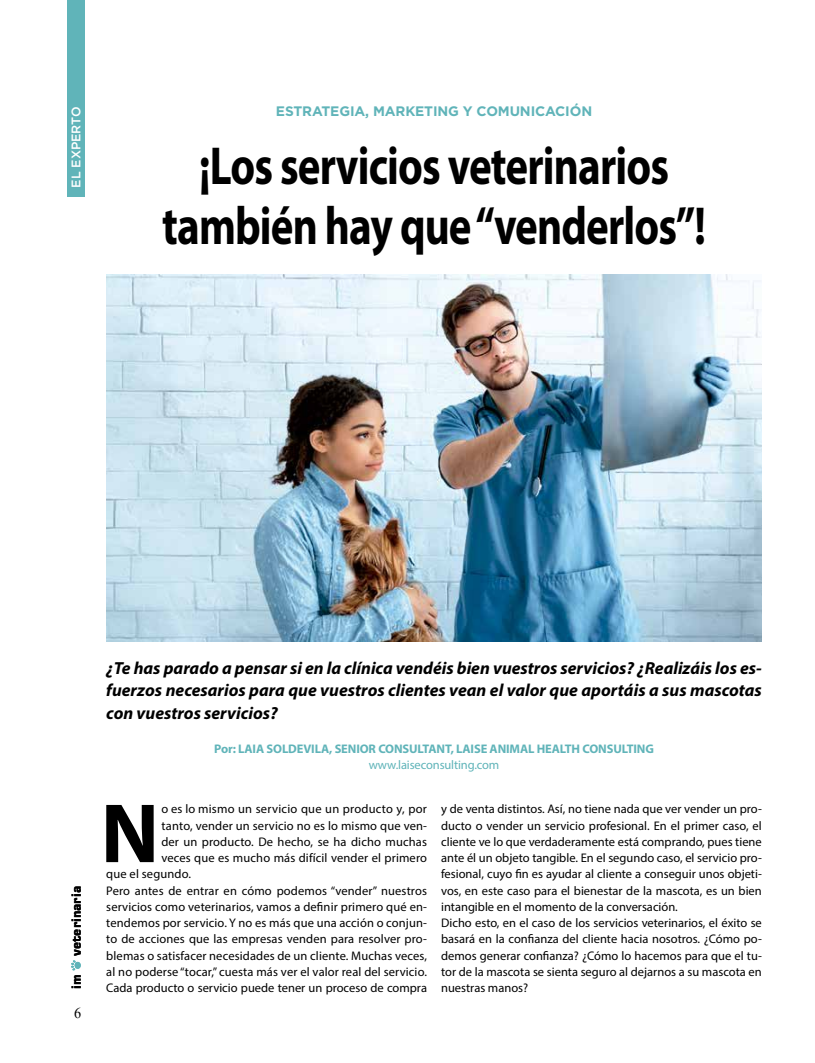
<style>
.page{position:relative;width:815px;height:1063px;background:#fff}
.page>*{position:absolute;margin:0;border:0;box-sizing:border-box;transform-origin:0 0}
.t1{font:700 84.88px "Myriad Pro";color:#000}
.t2{font:700 53.75px/60px "Myriad Pro";letter-spacing:-.02em;color:#000;text-align:center;scale:.8 1}
.t3{font:italic 700 17.5px/22.5px "Myriad Pro";color:#000;text-align:justify}
.t4{font:15px "Times New Roman";color:#000;scale:.95 1}
.t5{font:700 13.75px "Gotham";letter-spacing:-.01em;color:#60b4b9}
.t6{font:12.5px/16.2px "Myriad Pro";color:#000}
.t7{font:700 12.5px "Myriad Pro";letter-spacing:-.01em;color:#60b4b9}
.t8{font:12.5px "Myriad Pro";letter-spacing:.02em;color:#000}
.t9{font:12.5px "Myriad Pro";letter-spacing:-.01em;color:#60b4b9}
.t10{font:700 12.5px "Square 721 BT";color:#000}
.t11{font:500 12.5px "Gotham";color:#fff}
</style>
<div class="page">
<div style="left:67px;top:0;width:17px;height:196px;background:#60b4b9"></div>
<div style="left:75px;top:962px;width:6px;height:7px;background:#60b4b9;border-radius:50%"></div>
<svg style="left:71px;top:960px;width:5px;height:11px"></svg>
<img style="left:106px;top:275px;width:656px;height:366px">
<p class="t11" style="left:68px;top:188px;width:83px;rotate:-90deg">EL EXPERTO</p>
<p class="t5" style="left:276px;top:104px;width:318px">ESTRATEGIA, MARKETING Y COMUNICACIÓN</p>
<h2 class="t2" style="left:162px;top:134px;width:681px">¡Los servicios veterinarios también hay que “venderlos”!</h2>
<p class="t10" style="left:69px;top:956px;width:71px;rotate:-90deg">veterinaria</p>
<p class="t10" style="left:69px;top:989px;width:16px;rotate:-90deg">im</p>
<p class="t4" style="left:74px;top:1003px;width:9px">6</p>
<h3 class="t3" style="left:106px;top:656px;width:657px">¿Te has parado a pensar si en la clínica vendéis bien vuestros servicios? ¿Realizáis los es&shy;fuerzos necesarios para que vuestros clientes vean el valor que aportáis a sus mascotas con vuestros servicios?</h3>
<p class="t7" style="left:214px;top:741px;width:441px">Por: LAIA SOLDEVILA, SENIOR CONSULTANT, LAISE ANIMAL HEALTH CONSULTING</p>
<p class="t9" style="left:369px;top:757px;width:132px">www.laiseconsulting.com</p>
<h1 class="t1" style="left:101px;top:778px;width:60px">N</h1>
<p class="t8" style="left:161px;top:801px;width:267px">o es lo mismo un servicio que un producto y, por</p>
<p class="t6" style="left:441px;top:801px;width:322px">y de venta distintos. Así, no tiene nada que ver vender un pro&shy;ducto o vender un servicio profesional. En el primer caso, el cliente ve lo que verdaderamente está comprando, pues tiene ante él un objeto tangible. En el segundo caso, el servicio pro&shy;fesional, cuyo fin es ayudar al cliente a conseguir unos objeti&shy;vos, en este caso para el bienestar de la mascota, es un bien intangible en el momento de la conversación.<br>Dicho esto, en el caso de los servicios veterinarios, el éxito se basará en la confianza del cliente hacia nosotros. ¿Cómo po&shy;demos generar confianza? ¿Cómo lo hacemos para que el tu&shy;tor de la mascota se sienta seguro al dejarnos a su mascota en nuestras manos?</p>
<p class="t6" style="left:161px;top:817px;width:267px">tanto, vender un servicio no es lo mismo que ven-</p>
<p class="t6" style="left:161px;top:833px;width:267px">der un producto. De hecho, se ha dicho muchas</p>
<p class="t6" style="left:161px;top:850px;width:267px">veces que es mucho más difícil vender el primero</p>
<p class="t6" style="left:106px;top:866px;width:86px">que el segundo.</p>
<p class="t6" style="left:106px;top:882px;width:322px">Pero antes de entrar en cómo podemos “vender” nuestros</p>
<p class="t6" style="left:106px;top:898px;width:322px">servicios como veterinarios, vamos a definir primero qué en-</p>
<p class="t6" style="left:106px;top:915px;width:322px">tendemos por servicio. Y no es más que una acción o conjun-</p>
<p class="t6" style="left:106px;top:931px;width:322px">to de acciones que las empresas venden para resolver pro-</p>
<p class="t6" style="left:106px;top:947px;width:322px">blemas o satisfacer necesidades de un cliente. Muchas veces,</p>
<p class="t6" style="left:106px;top:963px;width:322px">al no poderse “tocar,” cuesta más ver el valor real del servicio.</p>
<p class="t6" style="left:106px;top:980px;width:322px">Cada producto o servicio puede tener un proceso de compra</p>
</div>
